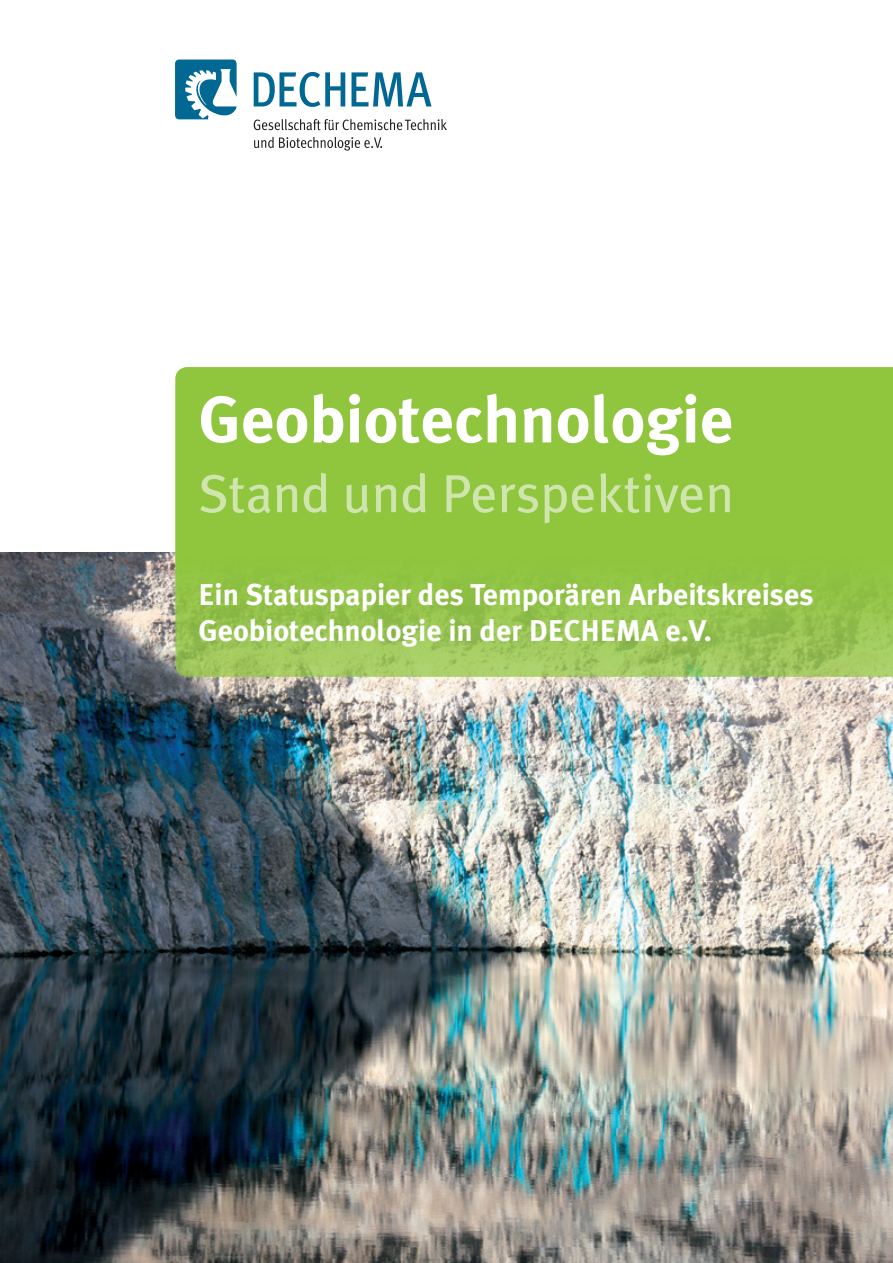
<style>
.page{position:relative;width:893px;height:1263px;background:#fff}
.page>*{position:absolute;margin:0;border:0;box-sizing:border-box;transform-origin:0 0}
.t1{font:700 66px "Meta Plus";color:#fff}
.t2{font:53.55px "Meta Plus";color:#d0e5ae}
.t3{font:700 30px/36px "Meta Plus";color:#fff}
</style>
<div class="page">
<img style="left:0;top:553px;width:893px;height:710px">
<svg style="left:175px;top:367px;width:718px;height:310px;background:#92c545"></svg>
<svg style="left:175px;top:60px;width:62px;height:59px"></svg>
<svg style="left:351px;top:72px;width:81px;height:34px"></svg>
<svg style="left:254px;top:72px;width:91px;height:35px"></svg>
<svg style="left:254px;top:119px;width:193px;height:11px"></svg>
<svg style="left:254px;top:137px;width:128px;height:14px"></svg>
<h1 class="t1" style="left:198px;top:381px;width:536px">Geobiotechnologie</h1>
<h2 class="t2" style="left:198px;top:463px;width:537px">Stand und Perspektiven</h2>
<p class="t3" style="left:198px;top:577px;width:617px">Ein Statuspapier des Temporären Arbeitskreises<br>Geobiotechnologie in der DECHEMA e.V.</p>
</div>
